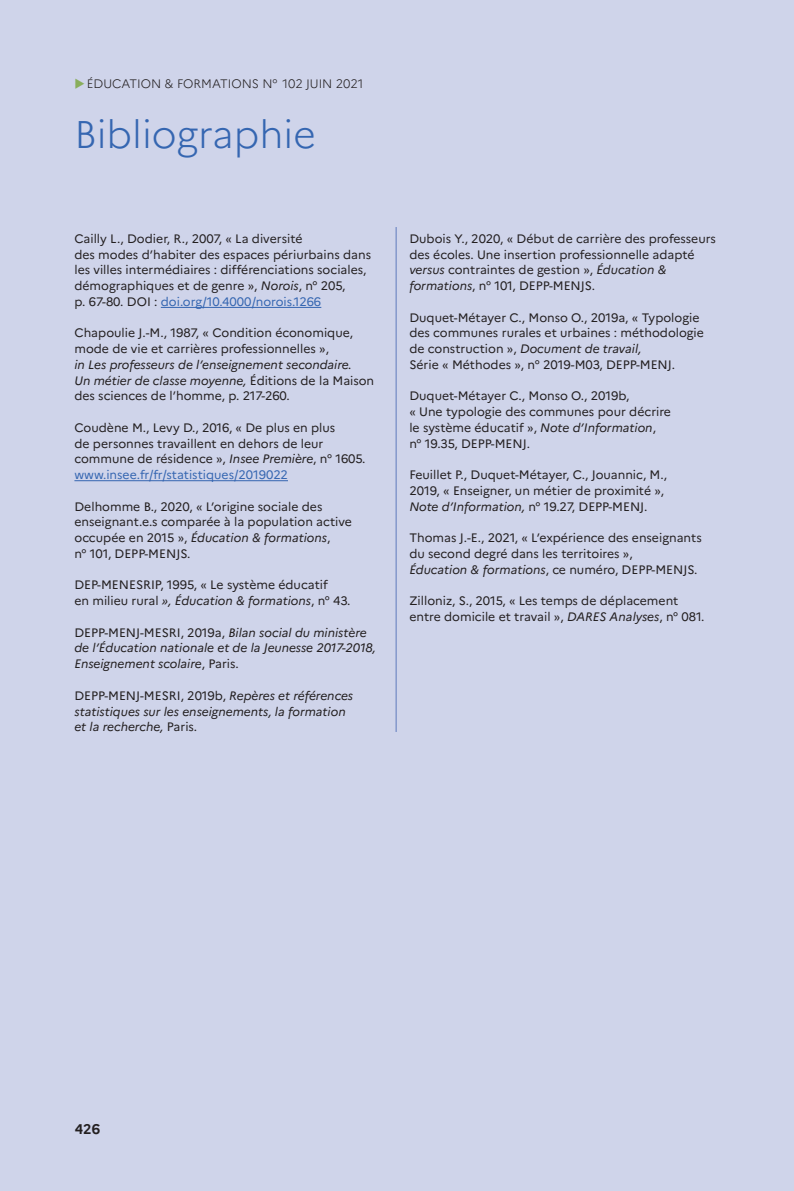
<style>
.page{position:relative;width:794px;height:1191px;background:#cfd4ea}
.page>*{position:absolute;margin:0;border:0;box-sizing:border-box;transform-origin:0 0}
.t1{font:300 38.5px "Marianne";color:#3566b1}
.t2{font:700 14px "Marianne";color:#231f20}
.t3{font:12.25px/15.8px "Marianne";color:#231f20}
.t4{font:italic 12.25px/15.8px "Marianne";color:#231f20}
.t5{font:300 12.25px "Marianne";color:#231f20}
.s1{color:#89ae5c}
.s2{font-style:italic}
.s3{color:#3566b1}
.s4{font-style:normal}
</style>
<div class="page">
<hr style="left:161px;top:307px;width:160px;height:1px;background:#3566b1">
<hr style="left:74px;top:480px;width:214px;height:1px;background:#3566b1">
<hr style="left:396px;top:227px;width:1px;height:505px;background:#5f7abc">
<p class="t5" style="left:74px;top:76px;width:290px"><span class="s1">◆</span>ÉDUCATION &amp; FORMATIONS N° 102 JUIN 2021</p>
<h1 class="t1" style="left:74px;top:111px;width:243px">Bibliographie</h1>
<p class="t3" style="left:74px;top:230px;width:298px">Cailly L., Dodier, R., 2007, « La diversité<br>des modes d’habiter des espaces périurbains dans les villes intermédiaires : différenciations sociales, démographiques et de genre », <span class="s2">Norois</span>, n° 205,<br>p. 67‑80. DOI : <span class="s3">doi.org/10.4000/norois.1266</span></p>
<p class="t3" style="left:74px;top:325px;width:280px">Chapoulie J.-M., 1987, « Condition économique, mode de vie et carrières professionnelles »,</p>
<p class="t4" style="left:74px;top:356px;width:301px">in Les professeurs de l’enseignement secondaire.<br>Un métier de classe moyenne, <span class="s4">Éditions de la Maison des sciences de l’homme, p. 217‑260.</span></p>
<p class="t3" style="left:74px;top:419px;width:292px">Coudène M., Levy D., 2016, « De plus en plus<br>de personnes travaillent en dehors de leur commune de résidence », <span class="s2">Insee Première</span>, n° 1605. <span class="s3">www.insee.fr/fr/statistiques/2019022</span></p>
<p class="t3" style="left:74px;top:498px;width:279px">Delhomme B., 2020, « L’origine sociale des enseignant.e.s comparée à la population active occupée en 2015 », <span class="s2">Éducation &amp; formations</span>,<br>n° 101, DEPP-MENJS.</p>
<p class="t3" style="left:74px;top:577px;width:278px">DEP-MENESRIP, 1995, « Le système éducatif<br>en milieu rural <span class="s2">», Éducation &amp; formations</span>, n° 43.</p>
<p class="t4" style="left:74px;top:624px;width:303px"><span class="s4">DEPP-MENJ-MESRI, 2019a,</span> Bilan social du ministère de l’Éducation nationale et de la Jeunesse 2017-2018,<br>Enseignement scolaire<span class="s4">, Paris.</span></p>
<p class="t4" style="left:74px;top:687px;width:280px"><span class="s4">DEPP-MENJ-MESRI, 2019b,</span> Repères et références statistiques sur les enseignements, la formation et la recherche, <span class="s4">Paris.</span></p>
<p class="t3" style="left:409px;top:230px;width:308px">Dubois Y., 2020, « Début de carrière des professeurs des écoles. Une insertion professionnelle adapté <span class="s2">versus</span> contraintes de gestion », <span class="s2">Éducation &amp; formations</span>, n° 101, DEPP-MENJS.</p>
<p class="t3" style="left:409px;top:309px;width:296px">Duquet-Métayer C., Monso O., 2019a, « Typologie des communes rurales et urbaines : méthodologie de construction », <span class="s2">Document de travail,<br></span>Série « Méthodes », n° 2019-M03, DEPP-MENJ.</p>
<p class="t3" style="left:409px;top:388px;width:263px">Duquet-Métayer C., Monso O., 2019b,<br>« Une typologie des communes pour décrire le système éducatif », <span class="s2">Note d’Information</span>, n° 19.35, DEPP-MENJ.</p>
<p class="t3" style="left:409px;top:467px;width:259px">Feuillet P., Duquet-Métayer, C., Jouannic, M.,<br>2019, « Enseigner, un métier de proximité »,<br><span class="s2">Note d’Information,</span> n° 19.27, DEPP-MENJ.</p>
<p class="t3" style="left:409px;top:530px;width:294px">Thomas J.-E., 2021, « L’expérience des enseignants du second degré dans les territoires »,<br><span class="s2">Éducation &amp; formations</span>, ce numéro, DEPP-MENJS.</p>
<p class="t3" style="left:409px;top:593px;width:297px">Zilloniz, S., 2015, « Les temps de déplacement entre domicile et travail », <span class="s2">DARES Analyses</span>, n° 081.</p>
<p class="t2" style="left:75px;top:1120px;width:27px">426</p>
</div>
